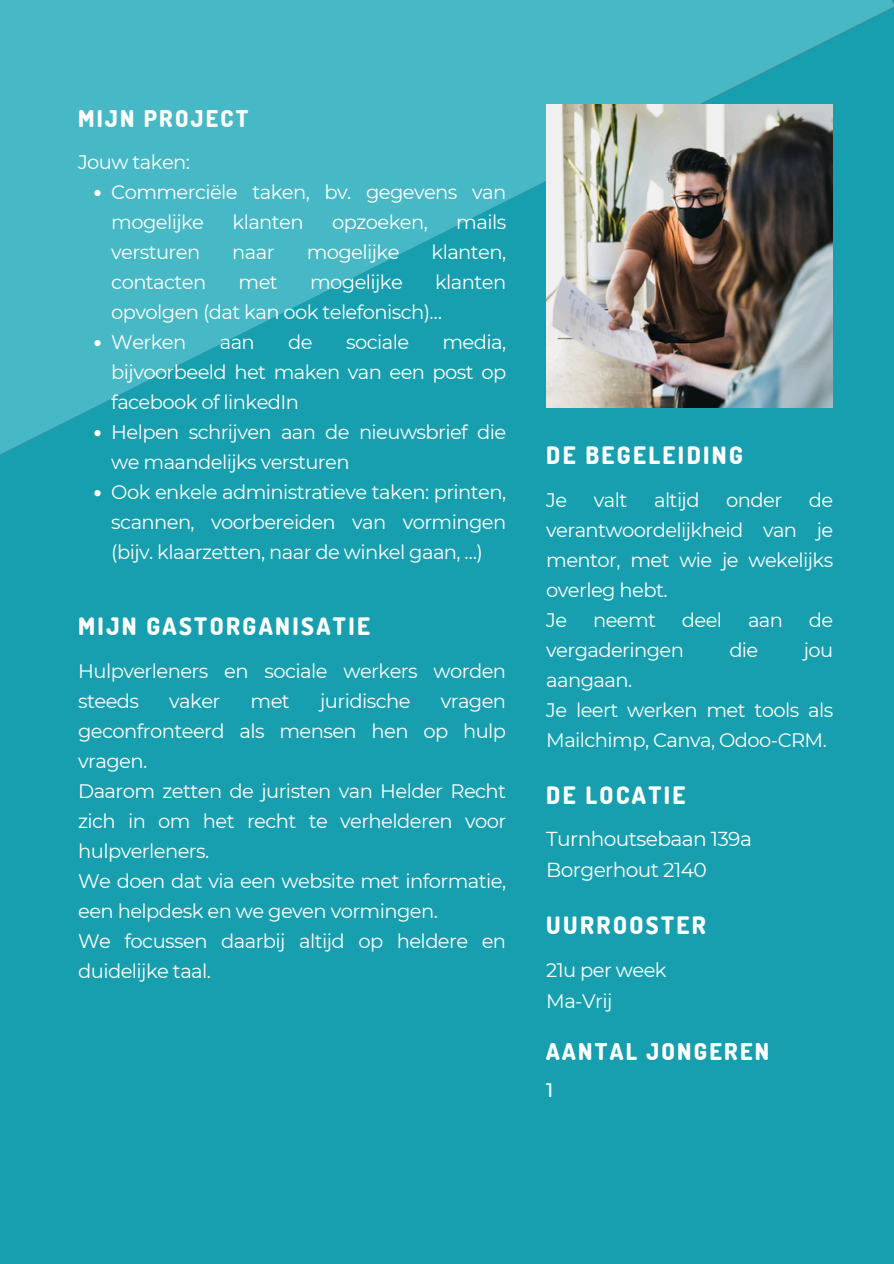
<style>
.page{position:relative;width:894px;height:1264px;background:#fff}
.page>*{position:absolute;margin:0;border:0;box-sizing:border-box;transform-origin:0 0}
.t1{font:800 24px "Dosis";letter-spacing:.1em;color:#fff}
.t2{font:800 23.1px "Dosis";letter-spacing:.1em;color:#fff}
.t3{font:20.25px "Montserrat";letter-spacing:-.03em;color:#fff}
.t4{font:19.5px/30px "Montserrat";letter-spacing:-.03em;color:#fff}
.t5{font:500 19.5px "Montserrat";color:#fff}
</style>
<div class="page">
<div style="left:0;top:0;width:893px;height:1263px;background:#179faf"></div>
<svg style="left:0;top:0;width:893px;height:454px;fill:#47b9c6"></svg>
<img style="left:546px;top:105px;width:286px;height:302px">
<svg style="left:94px;top:190px;width:7px;height:6px"></svg>
<svg style="left:94px;top:340px;width:7px;height:6px"></svg>
<svg style="left:94px;top:430px;width:7px;height:6px"></svg>
<svg style="left:94px;top:490px;width:7px;height:6px"></svg>
<p class="t2" style="left:78px;top:104px;width:172px">MIJN PROJECT</p>
<p class="t4" style="left:111px;top:147px;width:396px;text-indent:-33px">Jouw taken:<br>Commerciële taken, bv. gegevens van mogelijke</p>
<p class="t4" style="left:232px;top:207px;width:73px">klanten</p>
<p class="t4" style="left:332px;top:207px;width:97px">opzoeken,</p>
<p class="t4" style="left:456px;top:207px;width:51px">mails</p>
<p class="t4" style="left:111px;top:237px;width:90px">versturen</p>
<p class="t4" style="left:232px;top:237px;width:44px">naar</p>
<p class="t4" style="left:306px;top:237px;width:94px">mogelijke</p>
<p class="t4" style="left:431px;top:237px;width:76px">klanten,</p>
<p class="t4" style="left:111px;top:267px;width:96px">contacten</p>
<p class="t4" style="left:238px;top:267px;width:41px">met</p>
<p class="t4" style="left:310px;top:267px;width:94px">mogelijke</p>
<p class="t4" style="left:111px;top:267px;width:396px;text-indent:324px">klanten opvolgen (dat kan ook telefonisch)…<br>Werken</p>
<p class="t4" style="left:111px;top:327px;width:396px;text-indent:331px">media, bijvoorbeeld het maken van een post op facebook of linkedIn<br>Helpen schrijven aan de nieuwsbrief die we maandelijks versturen<br>Ook enkele administratieve taken: printen, scannen, voorbereiden van vormingen (bijv. klaarzetten, naar de winkel gaan, …)</p>
<p class="t4" style="left:220px;top:327px;width:37px">aan</p>
<p class="t4" style="left:288px;top:327px;width:26px">de</p>
<p class="t4" style="left:346px;top:327px;width:64px">sociale</p>
<p class="t1" style="left:78px;top:610px;width:293px">MIJN GASTORGANISATIE</p>
<p class="t4" style="left:78px;top:655px;width:429px">Hulpverleners en sociale werkers worden steeds</p>
<p class="t4" style="left:169px;top:685px;width:53px">vaker</p>
<p class="t4" style="left:250px;top:685px;width:41px">met</p>
<p class="t4" style="left:320px;top:685px;width:92px">juridische</p>
<p class="t4" style="left:78px;top:685px;width:429px;text-indent:362px">vragen geconfronteerd als mensen hen op hulp vragen.<br>Daarom zetten de juristen van Helder Recht zich in om het recht te verhelderen voor hulpverleners.<br>We doen dat via een website met informatie, een helpdesk en we geven vormingen.<br>We focussen daarbij altijd op heldere en duidelijke taal.</p>
<p class="t1" style="left:546px;top:439px;width:198px">DE BEGELEIDING</p>
<p class="t4" style="left:546px;top:485px;width:22px">Je</p>
<p class="t4" style="left:593px;top:485px;width:35px">valt</p>
<p class="t4" style="left:654px;top:485px;width:47px">altijd</p>
<p class="t4" style="left:726px;top:485px;width:57px">onder</p>
<p class="t4" style="left:546px;top:485px;width:288px;text-indent:262px">de verantwoordelijkheid van je mentor, met wie je wekelijks overleg hebt.<br>Je</p>
<p class="t4" style="left:593px;top:605px;width:64px">neemt</p>
<p class="t4" style="left:681px;top:605px;width:42px">deel</p>
<p class="t4" style="left:747px;top:605px;width:37px">aan</p>
<p class="t4" style="left:808px;top:605px;width:26px">de</p>
<p class="t4" style="left:546px;top:635px;width:139px">vergaderingen</p>
<p class="t4" style="left:729px;top:635px;width:31px">die</p>
<p class="t4" style="left:803px;top:635px;width:31px">jou</p>
<p class="t4" style="left:546px;top:665px;width:288px">aangaan.<br>Je leert werken met tools als<br>Mailchimp, Canva, Odoo-CRM.</p>
<p class="t1" style="left:546px;top:779px;width:141px">DE LOCATIE</p>
<h1 class="t3" style="left:546px;top:825px;width:207px">Turnhoutsebaan 139a</h1>
<h2 class="t3" style="left:546px;top:857px;width:162px">Borgerhout 2140</h2>
<p class="t1" style="left:546px;top:909px;width:161px">UURROOSTER</p>
<p class="t4" style="left:546px;top:955px;width:122px">21u per week<br>Ma-Vrij</p>
<h1 class="t2" style="left:546px;top:1036px;width:224px">AANTAL JONGEREN</h1>
<p class="t5" style="left:546px;top:1078px;width:9px">1</p>
</div>
